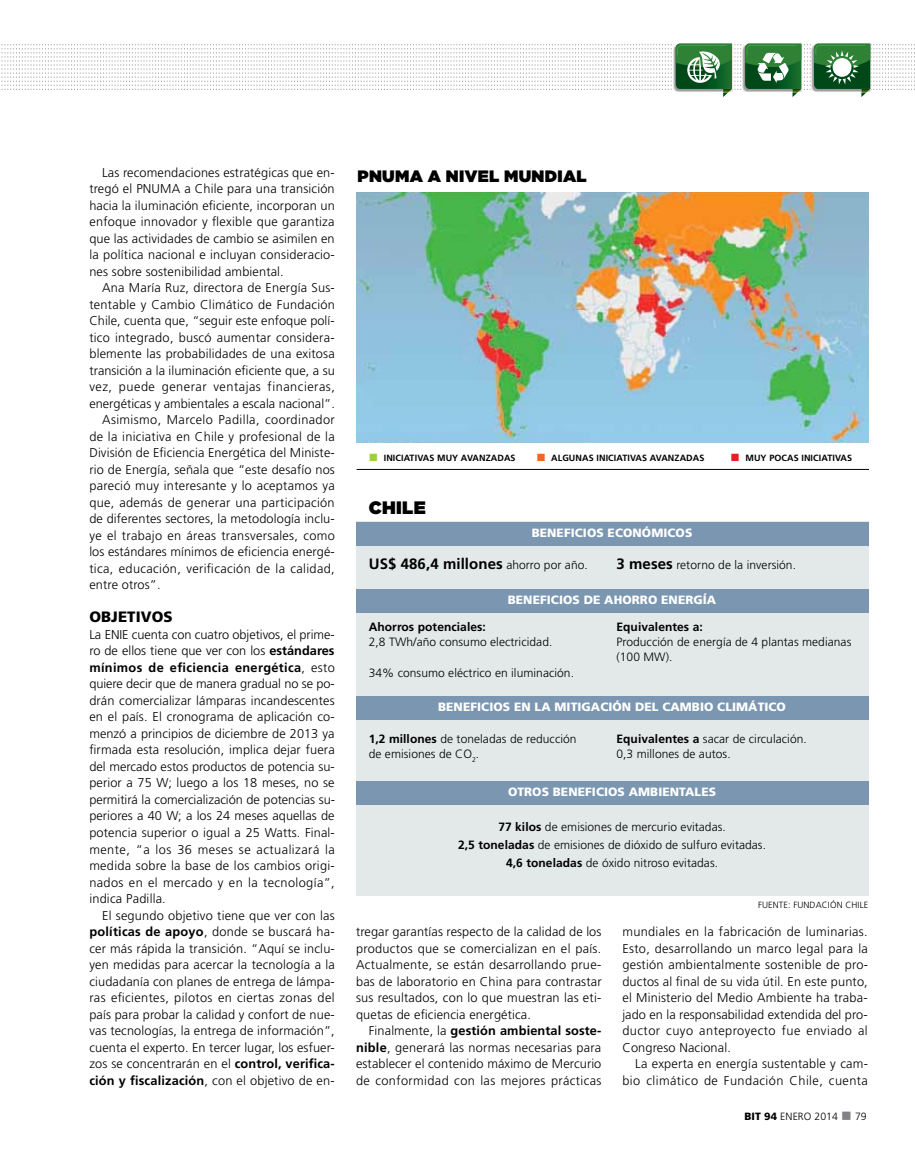
<style>
.page{position:relative;width:915px;height:1170px;background:#fff}
.page>*{position:absolute;margin:0;border:0;box-sizing:border-box;transform-origin:0 0}
.t1{font:900 18px "Gotham";letter-spacing:.02em;color:#000}
.t2{font:900 16.5px "Gotham";letter-spacing:.02em;color:#000}
.t3{font:700 15px "Frutiger";letter-spacing:.005em;color:#000}
.t4{font:900 15px "Frutiger";color:#000}
.t5{font:300 12.75px/16.5px "Frutiger";letter-spacing:.015em;color:#000;text-align:justify}
.t6{font:300 12.75px/16.5px "Frutiger";letter-spacing:.035em;color:#000;text-align:right}
.t7{font:300 12.75px "Frutiger";letter-spacing:.04em;color:#000}
.t8{font:300 12px/18px "Frutiger";letter-spacing:.005em;color:#000}
.t9{font:900 12px "Frutiger";letter-spacing:.005em;color:#fff}
.t10{font:700 12px "Frutiger";letter-spacing:.005em;color:#000}
.t11{font:300 10.5px "Frutiger";letter-spacing:.005em;color:#000}
.t12{font:700 9px "Frutiger";letter-spacing:.01em;color:#000}
.t13{font:300 9px "Frutiger";letter-spacing:.01em;color:#000}
.s1{font-weight:700}
.s2{color:#a1cd3a}
.s3{color:#f26522}
.s4{color:#e31f27}
.s5{font-weight:300;font-size:12px}
.s6{font-weight:700;font-size:15px}
.s7{font-weight:900}
.s8{color:#808285}
</style>
<div class="page">
<div style="left:356px;top:522px;width:511px;height:374px;background:#e3e8e8"></div>
<div style="left:356px;top:522px;width:511px;height:23px;background:#7b96b1"></div>
<div style="left:356px;top:589px;width:511px;height:24px;background:#7b96b1"></div>
<div style="left:356px;top:696px;width:511px;height:23px;background:#7b96b1"></div>
<div style="left:356px;top:781px;width:511px;height:24px;background:#7b96b1"></div>
<img style="left:356px;top:192px;width:512px;height:250px">
<hr style="left:356px;top:469px;width:512px;height:1px;background:#000">
<svg style="left:2px;top:44px;width:910px;height:53px"></svg>
<p class="t5" style="left:89px;top:164px;width:247px;text-indent:13px">Las recomendaciones estratégicas que en&shy;tregó el PNUMA a Chile para una transición hacia la iluminación eficiente, incorporan un enfoque innovador y flexible que garantiza que las actividades de cambio se asimilen en la política nacional e incluyan consideracio&shy;nes sobre sostenibilidad ambiental.</p>
<p class="t5" style="left:102px;top:279px;width:234px">Ana María Ruz, directora de Energía Sus-</p>
<p class="t5" style="left:89px;top:296px;width:247px">tentable y Cambio Climático de Fundación</p>
<p class="t5" style="left:89px;top:312px;width:247px">C hile, cuenta que, “seguir este enfoque polí-</p>
<p class="t5" style="left:89px;top:329px;width:247px">tico integrado, buscó aumentar considera-</p>
<p class="t5" style="left:89px;top:345px;width:247px">blemente las probabilidades de una exitosa</p>
<p class="t5" style="left:89px;top:362px;width:247px">transición a la iluminación eficiente que, a su</p>
<p class="t7" style="left:89px;top:379px;width:247px">vez, puede generar ventajas financieras,</p>
<p class="t5" style="left:89px;top:395px;width:247px">energéticas y ambientales a escala nacional”.</p>
<p class="t5" style="left:102px;top:411px;width:234px">Asimismo, Marcelo Padilla, coordinador</p>
<p class="t5" style="left:89px;top:428px;width:247px">de la iniciativa en Chile y profesional de la</p>
<p class="t5" style="left:89px;top:444px;width:247px">División de Eficiencia Energética del Ministe-</p>
<p class="t5" style="left:89px;top:461px;width:247px">rio de Energía, señala que “este desafío nos</p>
<p class="t5" style="left:89px;top:477px;width:247px">pareció muy interesante y lo aceptamos ya</p>
<p class="t5" style="left:89px;top:494px;width:247px">que, además de generar una participación</p>
<p class="t5" style="left:89px;top:510px;width:247px">de diferentes sectores, la metodología inclu-</p>
<p class="t5" style="left:89px;top:527px;width:247px">ye el trabajo en áreas transversales, como</p>
<p class="t5" style="left:89px;top:543px;width:247px">los estándares mínimos de eficiencia energé-</p>
<p class="t5" style="left:89px;top:560px;width:247px">tica, educación, verificación de la calidad,</p>
<p class="t5" style="left:89px;top:576px;width:73px">entre otros”.</p>
<p class="t4" style="left:89px;top:608px;width:85px">OBJETIVOS</p>
<p class="t5" style="left:89px;top:626px;width:22px">La ENIE</p>
<p class="t5" style="left:89px;top:626px;width:247px;text-indent:43px">cuenta con cuatro objetivos, el prime&shy;ro de ellos tiene que ver con los <span class="s1">estándares mínimos de eficiencia energética</span>, esto quiere decir que de manera gradual no se po&shy;drán comercializar lámparas incandescentes en el país. El cronograma de aplicación co&shy;menzó a principios de diciembre de 2013 ya firmada esta resolución, implica dejar fuera del mercado estos productos de potencia su&shy;perior a 75 W; luego a los 18 meses, no se permitirá la comercialización de potencias su&shy;periores a 40 W; a los 24 meses aquellas de potencia superior o igual a 25 Watts. Final&shy;mente, “a los 36 meses se actualizará la medida sobre la base de los cambios origi&shy;nados en el mercado y en la tecnología”, indica Padilla.</p>
<p class="t5" style="left:89px;top:906px;width:247px;text-indent:13px">El segundo objetivo tiene que ver con las <span class="s1">políticas de apoyo</span>, donde se buscará ha&shy;cer más rápida la transición. “Aquí se inclu&shy;yen medidas para acercar la tecnología a la ciudadanía con planes de entrega de lámpa&shy;ras eficientes, pilotos en ciertas zonas del país para probar la calidad y confort de nue&shy;vas tecnologías, la entrega de información”, cuenta el experto. En tercer lugar, los esfuer&shy;zos se concentrarán en el <span class="s1">control, verifica&shy;ción y fiscalización</span>, con el objetivo de en-</p>
<p class="t2" style="left:357px;top:165px;width:26px">PNUMA</p>
<p class="t2" style="left:427px;top:165px;width:160px">A NIVEL MUNDIAL</p>
<p class="t12" style="left:369px;top:452px;width:147px"><span class="s2">■</span> Iniciativas muy avanzadas</p>
<p class="t12" style="left:537px;top:452px;width:169px"><span class="s3">■</span> Algunas iniciativas avanzadas</p>
<p class="t12" style="left:731px;top:452px;width:122px"><span class="s4">■</span> muy pocas iniciativas</p>
<h1 class="t1" style="left:368px;top:494px;width:58px">CHILE</h1>
<p class="t9" style="left:531px;top:526px;width:162px">BENEFICIOS ECONÓMICOS</p>
<p class="t3" style="left:368px;top:555px;width:220px">US$ 486,4 millones <span class="s5">ahorro por año.</span></p>
<p class="t8" style="left:616px;top:556px;width:181px"><span class="s6">3 meses</span> retorno de la inversión.</p>
<p class="t9" style="left:507px;top:592px;width:210px">BENEFICIOS DE AHORRO ENERGÍA</p>
<p class="t10" style="left:368px;top:620px;width:119px">Ahorros potenciales:</p>
<p class="t10" style="left:616px;top:620px;width:88px">Equivalentes a:</p>
<p class="t8" style="left:368px;top:633px;width:185px">2,8 TWh/año consumo electricidad.</p>
<p class="t8" style="left:616px;top:634px;width:236px;line-height:15px">Producción de energía de 4 plantas medianas (100 MW).</p>
<p class="t8" style="left:368px;top:663px;width:207px">34% consumo eléctrico en iluminación.</p>
<p class="t9" style="left:438px;top:699px;width:262px">BENEFICIOS EN LA MITIGACIÓN DEL CAMBIO</p>
<p class="t9" style="left:717px;top:699px;width:69px">CLIMÁTICO</p>
<p class="t8" style="left:368px;top:729px;width:209px"><span class="s1">1,2 millones</span> de toneladas de reducción</p>
<p class="t8" style="left:616px;top:729px;width:192px"><span class="s1">Equivalentes a</span> sacar de circulación.</p>
<p class="t8" style="left:368px;top:744px;width:112px">de emisiones de CO<sub>2</sub>.</p>
<p class="t8" style="left:616px;top:744px;width:116px">0,3 millones de autos.</p>
<p class="t9" style="left:508px;top:784px;width:209px">OTROS BENEFICIOS AMBIENTALES</p>
<p class="t8" style="left:458px;top:818px;width:309px;text-align:center"><span class="s1">77 kilos</span> de emisiones de mercurio evitadas.<br><span class="s1">2,5 toneladas</span> de emisiones de dióxido de sulfuro evitadas.<br><span class="s1">4,6 toneladas</span> de óxido nitroso evitadas.</p>
<p class="t5" style="left:356px;top:923px;width:247px">tregar garantías respecto de la calidad de los productos que se comercializan en el país.<br>Actualmente, se están desarrollando prue&shy;bas de laboratorio en C hina para contrastar sus resultados, con lo que muestran las eti&shy;quetas de eficiencia energética.</p>
<p class="t5" style="left:356px;top:1022px;width:247px;text-indent:13px">Finalmente, la <span class="s1">gestión ambiental soste&shy;nible</span>, generará las normas necesarias para establecer el contenido máximo de Mercurio de conformidad con las mejores prácticas</p>
<p class="t13" style="left:757px;top:899px;width:112px">Fu ente: Fundación Ch ile</p>
<p class="t5" style="left:622px;top:923px;width:247px">mundiales en la fabricación de luminarias.<br>Esto, desarrollando un marco legal para la gestión ambientalmente sostenible de pro&shy;ductos al final de su vida útil. En este punto, el Ministerio del Medio Ambiente ha traba&shy;jado en la responsabilidad extendida del pro&shy;ductor cuyo anteproyecto fue enviado al Congreso Nacional.</p>
<p class="t6" style="left:622px;top:1055px;width:247px">La experta en energía sustentable y cam&shy;bio climático de Fundación C hile, cuenta</p>
<p class="t11" style="left:744px;top:1110px;width:124px"><span class="s7">BIT 94</span> enero 2014 <span class="s8">■</span> 79</p>
</div>
